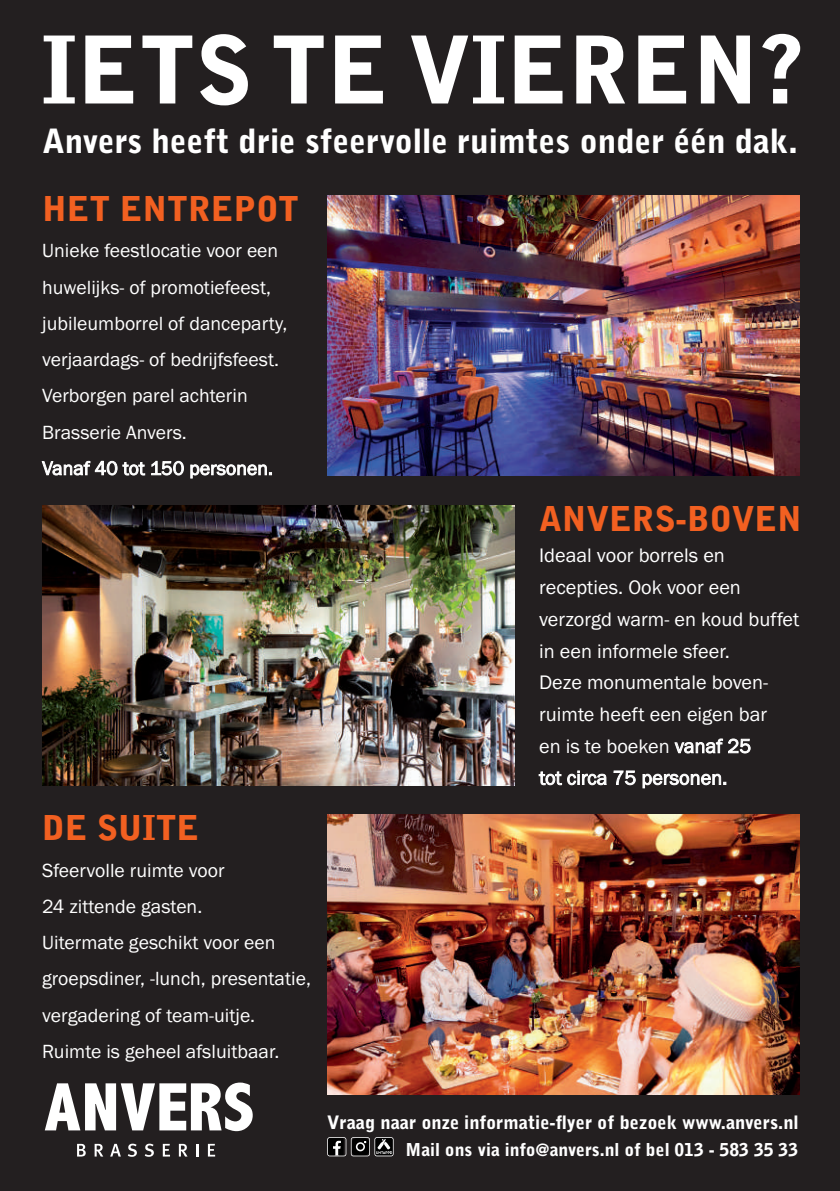
<style>
.page{position:relative;width:840px;height:1191px;background:#fff}
.page>*{position:absolute;margin:0;border:0;box-sizing:border-box;transform-origin:0 0}
.t1{font:900 92.6px "Bell Gothic Std";color:#fff}
.t2{font:900 34px "Bell Gothic Std";color:#f26021}
.t3{font:900 33.2px "Bell Gothic Std";color:#fff}
.t4{font:20.2px/31.8px "Franklin Gothic";color:#fff}
.t5{font:19.8px/36.2px "Franklin Gothic";color:#fff}
.t6{font:900 18.4px "Bell Gothic Std";color:#fff}
.t7{font:900 17.6px "Bell Gothic Std";color:#fff}
</style>
<div class="page">
<div style="left:0;top:0;width:839px;height:1191px;background:#231f20"></div>
<img style="left:327px;top:195px;width:472px;height:280px">
<img style="left:42px;top:505px;width:472px;height:280px">
<img style="left:327px;top:815px;width:472px;height:280px">
<svg style="left:45px;top:1082px;width:207px;height:49px"></svg>
<svg style="left:77px;top:1143px;width:9px;height:13px"></svg>
<svg style="left:95px;top:1143px;width:8px;height:13px"></svg>
<svg style="left:110px;top:1143px;width:11px;height:13px"></svg>
<svg style="left:128px;top:1143px;width:9px;height:13px"></svg>
<svg style="left:145px;top:1143px;width:9px;height:13px"></svg>
<svg style="left:163px;top:1143px;width:7px;height:13px"></svg>
<svg style="left:179px;top:1143px;width:8px;height:13px"></svg>
<svg style="left:196px;top:1144px;width:2px;height:12px"></svg>
<svg style="left:208px;top:1143px;width:7px;height:13px"></svg>
<div style="left:328px;top:1138px;width:17px;height:17px;background:#000;border-radius:2px"></div>
<svg style="left:333px;top:1140px;width:8px;height:14px"></svg>
<div style="left:327px;top:1137px;width:19px;height:19px;border:1px solid #fff;border-radius:2px"></div>
<svg style="left:352px;top:1139px;width:16px;height:15px"></svg>
<div style="left:350px;top:1137px;width:20px;height:19px;border:1px solid #fff;border-radius:2px"></div>
<svg style="left:376px;top:1139px;width:15px;height:15px"></svg>
<div style="left:374px;top:1137px;width:19px;height:19px;border:1px solid #fff;border-radius:2px"></div>
<h1 class="t1" style="left:41px;top:36px;width:765px">IETS TE VIEREN?</h1>
<h3 class="t3" style="left:43px;top:129px;width:756px">Anvers heeft drie sfeervolle ruimtes onder één dak.</h3>
<h2 class="t2" style="left:42px;top:196px;width:258px">HET ENTREPOT</h2>
<p class="t5" style="left:42px;top:234px;width:246px">Unieke feestlocatie voor een huwelijks- of promotiefeest, jubileumborrel of danceparty, verjaardags- of bedrijfsfeest.<br>Verborgen parel achterin<br>Brasserie Anvers.<br>Vanaf 40 tot 150 personen.</p>
<h2 class="t2" style="left:42px;top:815px;width:158px">DE SUITE</h2>
<p class="t5" style="left:42px;top:853px;width:270px">Sfeervolle ruimte voor<br>24 zittende gasten.<br>Uitermate geschikt voor een groepsdiner, -lunch, presentatie, vergadering of team-uitje.<br>Ruimte is geheel afsluitbaar.</p>
<h2 class="t2" style="left:539px;top:506px;width:264px">ANVERS-BOVEN</h2>
<p class="t4" style="left:539px;top:541px;width:262px">Ideaal voor borrels en recepties. Ook voor een verzorgd warm- en koud buffet in een informele sfeer.<br>Deze monumentale boven&shy;ruimte heeft een eigen bar<br>en is te boeken vanaf 25<br>tot circa 75 personen.</p>
<p class="t6" style="left:327px;top:1115px;width:472px">Vraag naar onze informatie-flyer of bezoek www.anvers.nl</p>
<p class="t7" style="left:405px;top:1143px;width:394px">Mail ons via info@anvers.nl of bel 013 - 583 35 33</p>
</div>
